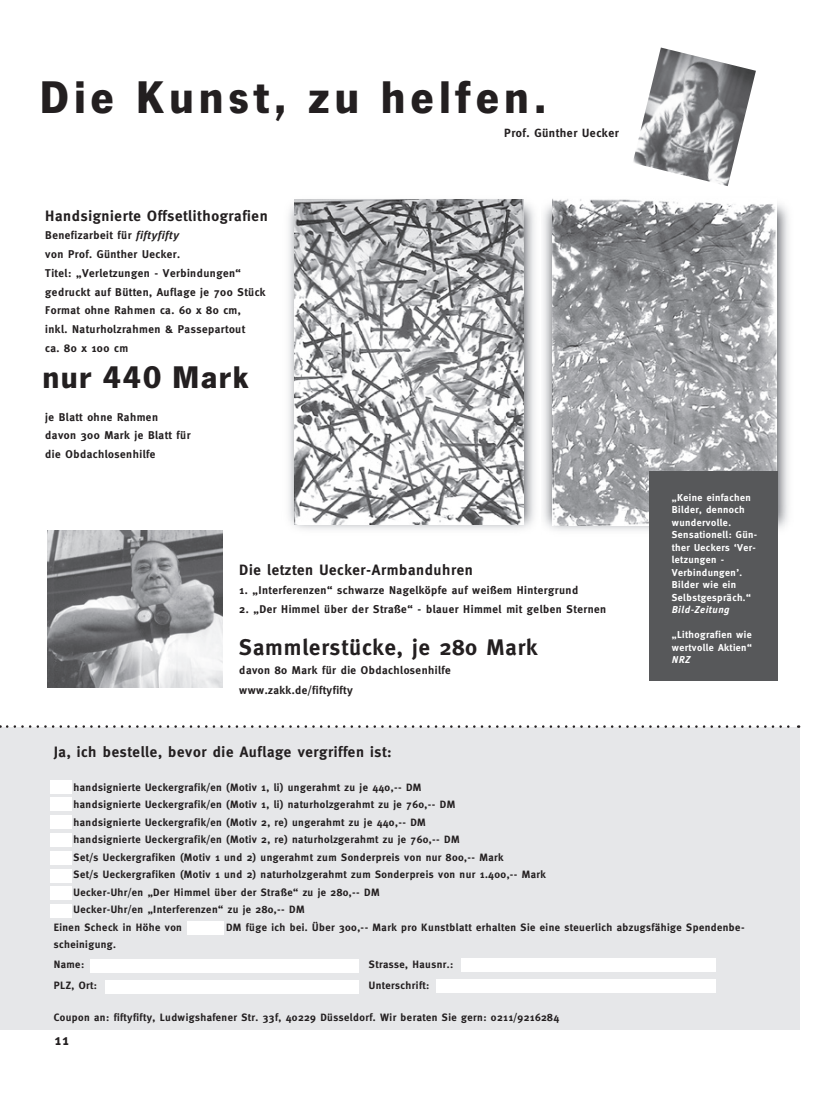
<style>
.page{position:relative;width:833px;height:1099px;background:#fff}
.page>*{position:absolute;margin:0;border:0;box-sizing:border-box;transform-origin:0 0}
.t1{font:700 47.5px "News Got T";letter-spacing:.1em;color:#231f20}
.t2{font:700 32.5px "News Got T";letter-spacing:.04em;color:#231f20}
.t3{font:700 22.5px "Meta";letter-spacing:.04em;color:#231f20}
.t4{font:700 15px "Meta";letter-spacing:.04em;color:#231f20}
.t5{font:700 11.88px "Meta";letter-spacing:.04em;color:#231f20}
.t6{font:700 11.25px/18.8px "Meta";letter-spacing:.04em;color:#231f20}
.t7{font:700 10.62px/20px "Meta";letter-spacing:.04em;color:#231f20}
.t8{font:700 10px/12.5px "Meta";letter-spacing:.04em;color:#fff}
.t9{font:italic 700 10px "Meta Plus";letter-spacing:.04em;color:#fff}
.s1{font-family:"Meta Plus";font-style:italic}
</style>
<div class="page">
<img style="left:288px;top:203px;width:247px;height:327px">
<img style="left:543px;top:198px;width:246px;height:333px">
<div style="left:0;top:727px;width:799px;height:302px;background:#e6e7e9"></div>
<img style="left:48px;top:530px;width:175px;height:157px">
<svg style="left:7px;top:725px;width:792px;height:2px"></svg>
<img style="left:294px;top:199px;width:230px;height:325px">
<img style="left:553px;top:199px;width:224px;height:326px">
<img style="left:633px;top:47px;width:123px;height:139px">
<div style="left:649px;top:471px;width:129px;height:209px;background:#57585a"></div>
<div style="left:50px;top:780px;width:21px;height:13px;background:#fff"></div>
<div style="left:50px;top:797px;width:21px;height:13px;background:#fff"></div>
<div style="left:50px;top:815px;width:21px;height:13px;background:#fff"></div>
<div style="left:50px;top:833px;width:21px;height:13px;background:#fff"></div>
<div style="left:50px;top:851px;width:21px;height:13px;background:#fff"></div>
<div style="left:50px;top:869px;width:21px;height:13px;background:#fff"></div>
<div style="left:50px;top:886px;width:21px;height:13px;background:#fff"></div>
<div style="left:50px;top:904px;width:21px;height:13px;background:#fff"></div>
<div style="left:187px;top:921px;width:37px;height:13px;background:#fff"></div>
<div style="left:90px;top:959px;width:268px;height:13px;background:#fff"></div>
<div style="left:105px;top:980px;width:253px;height:13px;background:#fff"></div>
<div style="left:461px;top:958px;width:254px;height:13px;background:#fff"></div>
<div style="left:436px;top:979px;width:279px;height:13px;background:#fff"></div>
<h1 class="t1" style="left:40px;top:69px;width:509px">Die Kunst, zu helfen.</h1>
<h3 class="t4" style="left:45px;top:207px;width:224px">Handsignierte Offsetlithografien</h3>
<p class="t6" style="left:45px;top:226px;width:222px">Benefizarbeit für <span class="s1">fiftyfifty<br></span>von Prof. Günther Uecker.<br>Titel: „Verletzungen - Verbindungen“ gedruckt auf Bütten, Auflage je 700 Stück<br>Format ohne Rahmen ca. 60 x 80 cm, inkl. Naturholzrahmen &amp; Passepartout<br>ca. 80 x 100 cm</p>
<h2 class="t2" style="left:43px;top:358px;width:207px">nur 440 Mark</h2>
<p class="t6" style="left:45px;top:407px;width:147px">je Blatt ohne Rahmen davon 300 Mark je Blatt für die Obdachlosenhilfe</p>
<p class="t5" style="left:504px;top:126px;width:116px">Prof. Günther Uecker</p>
<h3 class="t4" style="left:239px;top:561px;width:235px">Die letzten Uecker-Armbanduhren</h3>
<p class="t6" style="left:239px;top:580px;width:340px">1. „Interferenzen“ schwarze Nagelköpfe auf weißem Hintergrund</p>
<p class="t6" style="left:239px;top:599px;width:368px">2. „Der Himmel über der Straße“ - blauer Himmel mit gelben Sternen</p>
<h3 class="t3" style="left:239px;top:634px;width:300px">Sammlerstücke, je 280 Mark</h3>
<p class="t6" style="left:239px;top:659px;width:213px;line-height:20px">davon 80 Mark für die Obdachlosenhilfe www.zakk.de/fiftyfifty</p>
<p class="t8" style="left:672px;top:491px;width:87px">„Keine einfachen<br>Bilder, dennoch wundervolle.<br>Sensationell: Gün&shy;ther Ueckers ‘Ver&shy;letzungen -<br>Verbindungen’.<br>Bilder wie ein<br>Selbstgespräch.“</p>
<p class="t9" style="left:672px;top:604px;width:59px">Bild-Zeitung</p>
<p class="t8" style="left:672px;top:628px;width:82px">„Lithografien wie wertvolle Aktien“</p>
<p class="t9" style="left:672px;top:654px;width:20px">NRZ</p>
<h3 class="t4" style="left:54px;top:743px;width:340px">Ja, ich bestelle, bevor die Auflage vergriffen ist:</h3>
<p class="t7" style="left:74px;top:777px;width:349px">handsignierte Ueckergrafik/en (Motiv 1, li) ungerahmt zu je 440,-- DM</p>
<p class="t7" style="left:74px;top:794px;width:383px">handsignierte Ueckergrafik/en (Motiv 1, li) naturholzgerahmt zu je 760,-- DM</p>
<p class="t7" style="left:74px;top:812px;width:354px">handsignierte Ueckergrafik/en (Motiv 2, re) ungerahmt zu je 440,-- DM</p>
<p class="t7" style="left:74px;top:829px;width:387px">handsignierte Ueckergrafik/en (Motiv 2, re) naturholzgerahmt zu je 760,-- DM</p>
<p class="t7" style="left:74px;top:847px;width:431px">Set/s Ueckergrafiken (Motiv 1 und 2) ungerahmt zum Sonderpreis von nur 800,-- Mark</p>
<p class="t7" style="left:74px;top:864px;width:474px">Set/s Ueckergrafiken (Motiv 1 und 2) naturholzgerahmt zum Sonderpreis von nur 1.400,-- Mark</p>
<p class="t7" style="left:74px;top:882px;width:307px">Uecker-Uhr/en „Der Himmel über der Straße“ zu je 280,-- DM</p>
<p class="t7" style="left:74px;top:899px;width:232px">Uecker-Uhr/en „Interferenzen“ zu je 280,-- DM</p>
<p class="t7" style="left:54px;top:917px;width:130px">Einen Scheck in Höhe von</p>
<p class="t7" style="left:226px;top:917px;width:520px">DM füge ich bei. Über 300,-- Mark pro Kunstblatt erhalten Sie eine steuerlich abzugsfähige Spendenbe-</p>
<p class="t7" style="left:54px;top:934px;width:64px">scheinigung.<br>Name:</p>
<p class="t7" style="left:369px;top:954px;width:86px">Strasse, Hausnr.:</p>
<p class="t7" style="left:54px;top:974px;width:45px">PLZ, Ort:</p>
<p class="t7" style="left:369px;top:974px;width:62px">Unterschrift:</p>
<p class="t7" style="left:54px;top:1007px;width:507px">Coupon an: fiftyfifty, Ludwigshafener Str. 33f, 40229 Düsseldorf. Wir beraten Sie gern: 0211/9216284</p>
<h3 class="t4" style="left:54px;top:1031px;width:16px">11</h3>
</div>
